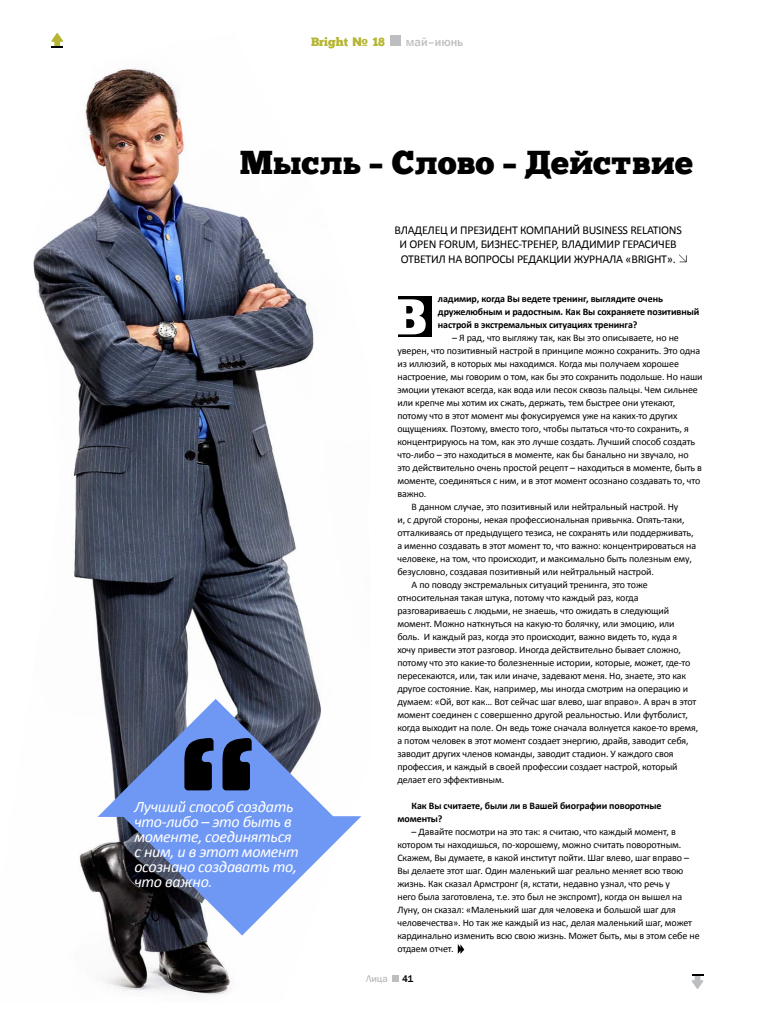
<style>
.page{position:relative;width:768px;height:1024px;background:#fff}
.page>*{position:absolute;margin:0;border:0;box-sizing:border-box;transform-origin:0 0}
.t1{font:50.2px "Chunk Five Ex";color:#fff}
.t2{font:33px "Chunk Five Ex";color:#000}
.t3{font:italic 16px/15px "Calibri";letter-spacing:-.02em;color:#fff}
.t4{font:12px/14.4px "Calibri";letter-spacing:-.02em;color:#000;text-align:center}
.t5{font:12px "Chunk Five Ex";color:#b5b533}
.t6{font:500 12px "Franklin Gothic";color:#bcbec0}
.t7{font:10px/13px "Calibri";letter-spacing:-.01em;color:#000}
.t8{font:700 10px/13px "Calibri";letter-spacing:-.01em;color:#000}
.t9{font:500 10px "Franklin Gothic";color:#bcbec0}
.t10{font:500 10px "Franklin Gothic";color:#000}
.s1{font-family:"Arial";font-weight:900}
</style>
<div class="page">
<svg style="left:692px;top:974px;width:12px;height:15px"></svg>
<div style="left:392px;top:975px;width:6px;height:7px;background:#bcbec0"></div>
<div style="left:390px;top:35px;width:11px;height:11px;background:#bcbec0"></div>
<img style="left:33px;top:33px;width:329px;height:962px">
<div style="left:399px;top:296px;width:33px;height:41px;background:#000"></div>
<svg style="left:98px;top:699px;width:263px;height:237px"></svg>
<svg style="left:184px;top:738px;width:68px;height:52px;background:#202b46"></svg>
<svg style="left:679px;top:254px;width:8px;height:8px"></svg>
<svg style="left:458px;top:944px;width:6px;height:10px"></svg>
<p class="t5" style="left:311px;top:33px;width:75px">Bright <span class="s1">№</span> 18</p>
<p class="t6" style="left:406px;top:35px;width:59px">май–июнь</p>
<h2 class="t2" style="left:240px;top:137px;width:455px">Мысль – Слово – Действие</h2>
<h3 class="t3" style="left:134px;top:798px;width:166px">Лучший способ создать что-либо – это быть в моменте, соединяться с ним, и в этот момент осознано создавать то, что важно.</h3>
<p class="t4" style="left:395px;top:222px;width:289px">ВЛАДЕЛЕЦ И ПРЕЗИДЕНТ КОМПАНИЙ BUSINESS RELATIONS<br>И OPEN FORUM, БИЗНЕС-ТРЕНЕР, ВЛАДИМИР ГЕРАСИЧЕВ<br>ОТВЕТИЛ НА ВОПРОСЫ РЕДАКЦИИ ЖУРНАЛА «BRIGHT».</p>
<h1 class="t1" style="left:392px;top:279px;width:36px">В</h1>
<p class="t8" style="left:438px;top:292px;width:263px">ладимир, когда Вы ведете тренинг, выглядите очень дружелюбным и радостным. Как Вы сохраняете позитивный настрой в экстремальных ситуациях тренинга?</p>
<p class="t7" style="left:452px;top:331px;width:228px">– Я рад, что выгляжу так, как Вы это описываете, но не</p>
<p class="t7" style="left:397px;top:344px;width:304px">уверен, что позитивный настрой в принципе можно сохранить. Это одна</p>
<p class="t7" style="left:397px;top:357px;width:283px">из иллюзий, в которых мы находимся. Когда мы получаем хорошее</p>
<p class="t7" style="left:397px;top:370px;width:307px">настроение, мы говорим о том, как бы это сохранить подольше. Но наши</p>
<p class="t7" style="left:397px;top:383px;width:302px">эмоции утекают всегда, как вода или песок сквозь пальцы. Чем сильнее</p>
<p class="t7" style="left:397px;top:396px;width:280px">или крепче мы хотим их сжать, держать, тем быстрее они утекают,</p>
<p class="t7" style="left:397px;top:409px;width:282px">потому что в этот момент мы фокусируемся уже на каких-то других</p>
<p class="t7" style="left:397px;top:422px;width:293px">ощущениях. Поэтому, вместо того, чтобы пытаться что-то сохранить, я</p>
<p class="t7" style="left:397px;top:435px;width:299px">концентрируюсь на том, как это лучше создать. Лучший способ создать</p>
<p class="t7" style="left:397px;top:448px;width:293px">что-либо – это находиться в моменте, как бы банально ни звучало, но</p>
<p class="t7" style="left:397px;top:461px;width:306px">это действительно очень простой рецепт – находиться в моменте, быть в</p>
<p class="t7" style="left:397px;top:474px;width:304px">моменте, соединяться с ним, и в этот момент осознано создавать то, что</p>
<p class="t7" style="left:397px;top:487px;width:31px">важно.</p>
<p class="t7" style="left:412px;top:500px;width:268px">В данном случае, это позитивный или нейтральный настрой. Ну</p>
<p class="t7" style="left:397px;top:513px;width:289px">и, с другой стороны, некая профессиональная привычка. Опять-таки,</p>
<p class="t7" style="left:397px;top:526px;width:298px">отталкиваясь от предыдущего тезиса, не сохранять или поддерживать,</p>
<p class="t7" style="left:397px;top:539px;width:300px">а именно создавать в этот момент то, что важно: концентрироваться на</p>
<p class="t7" style="left:397px;top:552px;width:296px">человеке, на том, что происходит, и максимально быть полезным ему,</p>
<p class="t7" style="left:397px;top:565px;width:258px">безусловно, создавая позитивный или нейтральный настрой.</p>
<p class="t7" style="left:412px;top:578px;width:238px">А по поводу экстремальных ситуаций тренинга, это тоже</p>
<p class="t7" style="left:397px;top:591px;width:243px">относительная такая штука, потому что каждый раз, когда</p>
<p class="t7" style="left:397px;top:604px;width:273px">разговариваешь с людьми, не знаешь, что ожидать в следующий</p>
<p class="t7" style="left:397px;top:617px;width:279px">момент. Можно наткнуться на какую-то болячку, или эмоцию, или</p>
<p class="t7" style="left:397px;top:630px;width:281px">боль. И каждый раз, когда это происходит, важно видеть то, куда я</p>
<p class="t7" style="left:397px;top:643px;width:285px">хочу привести этот разговор. Иногда действительно бывает сложно,</p>
<p class="t7" style="left:397px;top:656px;width:295px">потому что это какие-то болезненные истории, которые, может, где-то</p>
<p class="t7" style="left:397px;top:669px;width:290px">пересекаются, или, так или иначе, задевают меня. Но, знаете, это как</p>
<p class="t7" style="left:397px;top:682px;width:292px">другое состояние. Как, например, мы иногда смотрим на операцию и</p>
<p class="t7" style="left:397px;top:695px;width:300px">думаем: «Ой, вот как… Вот сейчас шаг влево, шаг вправо». А врач в этот</p>
<p class="t7" style="left:397px;top:708px;width:292px">момент соединен с совершенно другой реальностью. Или футболист,</p>
<p class="t7" style="left:397px;top:721px;width:303px">когда выходит на поле. Он ведь тоже сначала волнуется какое-то время,</p>
<p class="t7" style="left:397px;top:734px;width:293px">а потом человек в этот момент создает энергию, драйв, заводит себя,</p>
<p class="t7" style="left:397px;top:747px;width:278px">заводит других членов команды, заводит стадион. У каждого своя</p>
<p class="t7" style="left:397px;top:760px;width:282px">профессия, и каждый в своей профессии создает настрой, который</p>
<p class="t7" style="left:397px;top:773px;width:108px">делает его эффективным.</p>
<p class="t8" style="left:397px;top:799px;width:266px;text-indent:14px">Как Вы считаете, были ли в Вашей биографии поворотные моменты?</p>
<p class="t7" style="left:397px;top:825px;width:304px;text-indent:14px">– Давайте посмотри на это так: я считаю, что каждый момент, в котором ты находишься, по-хорошему, можно считать поворотным.<br>Скажем, Вы думаете, в какой институт пойти. Шаг влево, шаг вправо – Вы делаете этот шаг. Один маленький шаг реально меняет всю твою жизнь. Как сказал Армстронг (я, кстати, недавно узнал, что речь у<br>него была заготовлена, т.е. это был не экспромт), когда он вышел на Луну, он сказал: «Маленький шаг для человека и большой шаг для человечества». Но так же каждый из нас, делая маленький шаг, может кардинально изменить всю свою жизнь. Может быть, мы в этом себе не отдаем отчет.</p>
<p class="t9" style="left:366px;top:972px;width:23px">Лица</p>
<p class="t10" style="left:402px;top:972px;width:13px">41</p>
</div>
